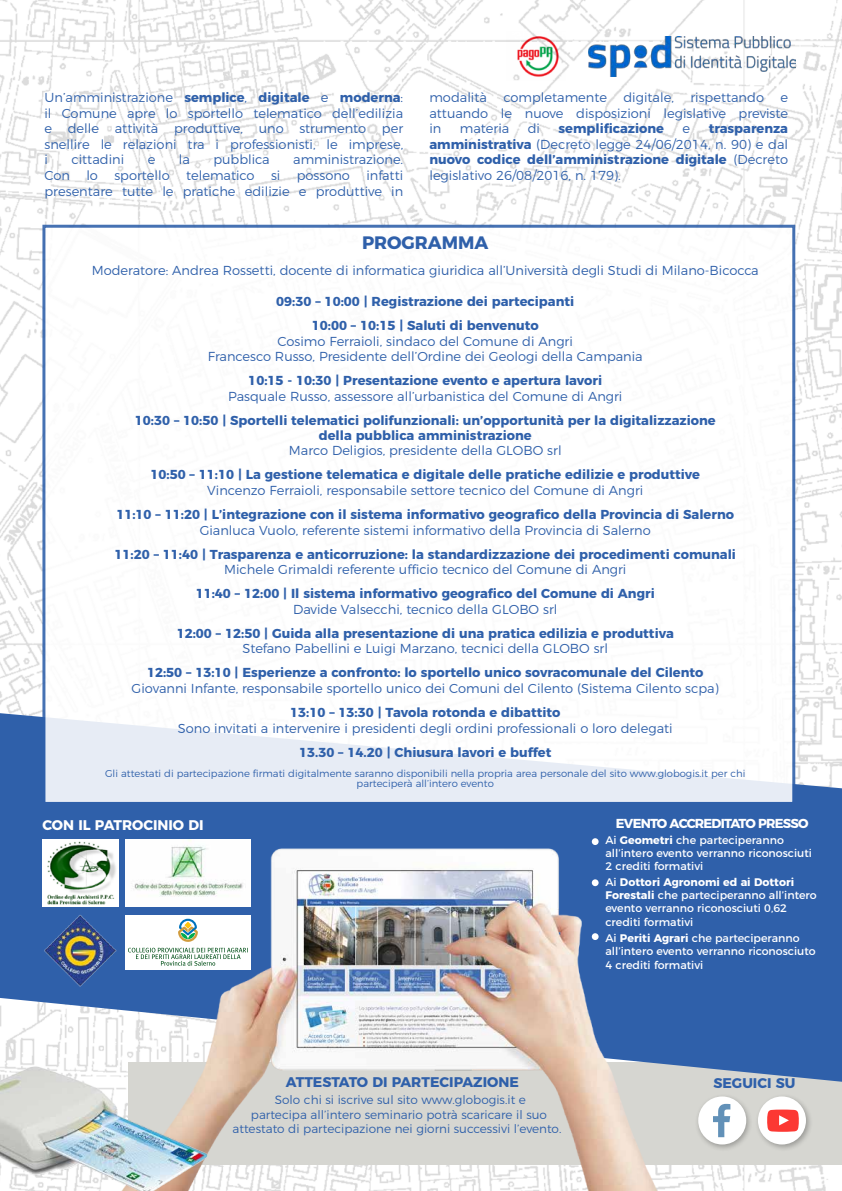
<style>
.page{position:relative;width:842px;height:1191px;background:#fff}
.page>*{position:absolute;margin:0;border:0;box-sizing:border-box;transform-origin:0 0}
.t1{font:700 18px "Montserrat";color:#2f60aa}
.t2{font:700 14px "Montserrat";color:#2f60aa}
.t3{font:700 14px "Montserrat";color:#fff}
.t4{font:300 13px/15.6px "Montserrat";color:#2f60aa;text-align:justify}
.t5{font:700 13px/24px "Montserrat";color:#2f60aa;text-align:center}
.t6{font:700 13px "Montserrat";letter-spacing:-.06em;color:#fff}
.t7{font:300 12px/14.4px "Montserrat";color:#2f60aa;text-align:center}
.t8{font:11px/13px "Montserrat";color:#fff}
.t9{font:300 10px/10px "Montserrat";color:#2f60aa;text-align:center}
.s1{font-weight:700}
</style>
<div class="page">
<img style="left:0;top:0;width:842px;height:1191px">
<div style="left:128px;top:1062px;width:714px;height:102px;background:#d6d6d1"></div>
<svg style="left:0;top:713px;width:842px;height:368px;background:#4b75b4"></svg>
<div style="left:42px;top:225px;width:753px;height:580px;background:#fff;border:3px solid #2f60aa"></div>
<img style="left:91px;top:721px;width:589px;height:470px">
<div style="left:695px;top:1093px;width:118px;height:59px;background:#000;opacity:.28"></div>
<div style="left:698px;top:1096px;width:48px;height:48px;background:#fff;border-radius:50%"></div>
<svg style="left:713px;top:1103px;width:17px;height:34px"></svg>
<div style="left:758px;top:1096px;width:48px;height:48px;background:#fff;border-radius:50%"></div>
<svg style="left:767px;top:1109px;width:32px;height:22px"></svg>
<img style="left:0;top:1059px;width:212px;height:132px">
<img style="left:507px;top:32px;width:59px;height:48px">
<img style="left:589px;top:36px;width:206px;height:40px">
<img style="left:42px;top:839px;width:77px;height:67px">
<div style="left:592px;top:838px;width:7px;height:7px;background:#fff;border-radius:50%"></div>
<img style="left:125px;top:839px;width:125px;height:68px">
<img style="left:29px;top:912px;width:103px;height:75px">
<div style="left:592px;top:879px;width:7px;height:7px;background:#fff;border-radius:50%"></div>
<div style="left:592px;top:933px;width:7px;height:7px;background:#fff;border-radius:50%"></div>
<div style="left:125px;top:915px;width:125px;height:54px;background:#fff"></div>
<svg style="left:128px;top:918px;width:120px;height:47px"></svg>
<p class="t4" style="left:45px;top:88px;width:360px">Un’amministrazione <span class="s1">semplice</span>, <span class="s1">digitale</span> e <span class="s1">moderna</span>: il Comune apre lo sportello telematico dell’edilizia e delle attività produttive, uno strumento per snellire le relazioni tra i professionisti, le imprese, i</p>
<p class="t4" style="left:71px;top:151px;width:54px">cittadini</p>
<p class="t4" style="left:148px;top:151px;width:9px">e</p>
<p class="t4" style="left:179px;top:151px;width:13px">la</p>
<p class="t4" style="left:213px;top:151px;width:58px">pubblica</p>
<p class="t4" style="left:293px;top:151px;width:112px">amministrazione.</p>
<p class="t4" style="left:45px;top:166px;width:360px;text-align:right">infatti<br>presentare tutte le pratiche edilizie e produttive in</p>
<p class="t4" style="left:45px;top:166px;width:27px">Con</p>
<p class="t4" style="left:86px;top:166px;width:13px">lo</p>
<p class="t4" style="left:114px;top:166px;width:57px">sportello</p>
<p class="t4" style="left:186px;top:166px;width:70px">telematico</p>
<p class="t4" style="left:271px;top:166px;width:11px">si</p>
<p class="t4" style="left:297px;top:166px;width:55px">possono</p>
<p class="t4" style="left:429px;top:88px;width:59px">modalità</p>
<p class="t4" style="left:503px;top:88px;width:105px">completamente</p>
<p class="t4" style="left:623px;top:88px;width:52px">digitale,</p>
<p class="t4" style="left:690px;top:88px;width:75px">rispettando</p>
<p class="t4" style="left:429px;top:88px;width:360px;text-indent:351px">e attuando le nuove disposizioni legislative previste in</p>
<p class="t4" style="left:460px;top:120px;width:51px">materia</p>
<p class="t4" style="left:528px;top:120px;width:14px">di</p>
<p class="t5" style="left:559px;top:115px;width:107px">semplificazione</p>
<p class="t4" style="left:682px;top:120px;width:9px">e</p>
<p class="t4" style="left:429px;top:120px;width:360px;text-indent:279px"><span class="s1">trasparenza amministrativa</span> (Decreto legge 24/06/2014, n. 90) e dal <span class="s1">nuovo codice dell’amministrazione digitale</span> (Decreto legislativo 26/08/2016, n. 179).</p>
<h1 class="t1" style="left:362px;top:228px;width:128px">PROGRAMMA</h1>
<p class="t4" style="left:92px;top:261px;width:669px">Moderatore: Andrea Rossetti, docente di informatica giuridica all’Università degli Studi di Milano-Bicocca</p>
<p class="t5" style="left:276px;top:288px;width:299px">09:30 – 10:00 | Registrazione dei partecipanti<br>10:00 – 10:15 | Saluti di benvenuto</p>
<p class="t4" style="left:208px;top:332px;width:437px;text-align:center">Cosimo Ferraioli, sindaco del Comune di Angri<br>Francesco Russo, Presidente dell’Ordine dei Geologi della Campania</p>
<p class="t5" style="left:248px;top:367px;width:355px">10:15 - 10:30 | Presentazione evento e apertura lavori</p>
<p class="t4" style="left:228px;top:387px;width:396px">Pasquale Russo, assessore all’urbanistica del Comune di Angri</p>
<p class="t5" style="left:135px;top:411px;width:582px;line-height:15px">10:30 – 10:50 | Sportelli telematici polifunzionali: un’opportunità per la digitalizzazione della pubblica amministrazione</p>
<p class="t4" style="left:289px;top:442px;width:274px">Marco Deligios, presidente della GLOBO srl</p>
<p class="t5" style="left:150px;top:462px;width:551px">10:50 – 11:10 | La gestione telematica e digitale delle pratiche edilizie e produttive</p>
<p class="t4" style="left:207px;top:481px;width:438px">Vincenzo Ferraioli, responsabile settore tecnico del Comune di Angri</p>
<p class="t5" style="left:116px;top:501px;width:619px">11:10 – 11:20 | L’integrazione con il sistema informativo geografico della Provincia di Salerno</p>
<p class="t4" style="left:200px;top:521px;width:453px">Gianluca Vuolo, referente sistemi informativo della Provincia di Salerno</p>
<p class="t5" style="left:115px;top:541px;width:623px">11:20 – 11:40 | Trasparenza e anticorruzione: la standardizzazione dei procedimenti comunali</p>
<p class="t4" style="left:224px;top:561px;width:404px">Michele Grimaldi referente ufficio tecnico del Comune di Angri</p>
<p class="t5" style="left:196px;top:580px;width:461px">11:40 – 12:00 | Il sistema informativo geografico del Comune di Angri</p>
<p class="t4" style="left:293px;top:600px;width:266px">Davide Valsecchi, tecnico della GLOBO srl</p>
<p class="t5" style="left:177px;top:620px;width:499px">12:00 – 12:50 | Guida alla presentazione di una pratica edilizia e produttiva</p>
<p class="t4" style="left:242px;top:640px;width:367px">Stefano Pabellini e Luigi Marzano, tecnici della GLOBO srl</p>
<p class="t5" style="left:147px;top:660px;width:558px">12:50 – 13:10 | Esperienze a confronto: lo sportello unico sovracomunale del Cilento</p>
<p class="t4" style="left:132px;top:679px;width:589px">Giovanni Infante, responsabile sportello unico dei Comuni del Cilento (Sistema Cilento scpa)</p>
<p class="t5" style="left:290px;top:699px;width:272px">13:10 – 13:30 | Tavola rotonda e dibattito</p>
<p class="t4" style="left:178px;top:719px;width:496px">Sono invitati a intervenire i presidenti degli ordini professionali o loro delegati</p>
<p class="t5" style="left:299px;top:739px;width:254px">13.30 – 14.20 | Chiusura lavori e buffet</p>
<p class="t9" style="left:105px;top:767px;width:642px">Gli attestati di partecipazione firmati digitalmente saranno disponibili nella propria area personale del sito www.globogis.it per chi parteciperà all’intero evento</p>
<p class="t3" style="left:42px;top:813px;width:163px">CON IL PATROCINIO DI</p>
<p class="t2" style="left:286px;top:1070px;width:234px">ATTESTATO DI PARTECIPAZIONE</p>
<p class="t7" style="left:232px;top:1091px;width:330px">Solo chi si iscrive sul sito www.globogis.it e<br>partecipa all’intero seminario potrà scaricare il suo attestato di partecipazione nei giorni successivi l’evento.</p>
<p class="t6" style="left:616px;top:812px;width:194px">EVENTO ACCREDITATO PRESSO</p>
<p class="t8" style="left:605px;top:832px;width:208px">Ai <span class="s1">Geometri</span> che parteciperanno all’intero evento verranno riconosciuti<br>2 crediti formativi</p>
<p class="t8" style="left:605px;top:874px;width:213px">Ai <span class="s1">Dottori Agronomi ed ai Dottori<br>Forestali</span> che parteciperanno all’intero evento verranno riconosciuti 0,62</p>
<p class="t8" style="left:605px;top:913px;width:196px;line-height:15.8px">crediti formativi<br>Ai <span class="s1">Periti Agrari</span> che parteciperanno</p>
<p class="t8" style="left:605px;top:942px;width:212px;line-height:14.4px">all’intero evento verranno riconosciuto<br>4 crediti formativi</p>
<p class="t2" style="left:713px;top:1071px;width:83px">SEGUICI SU</p>
</div>
